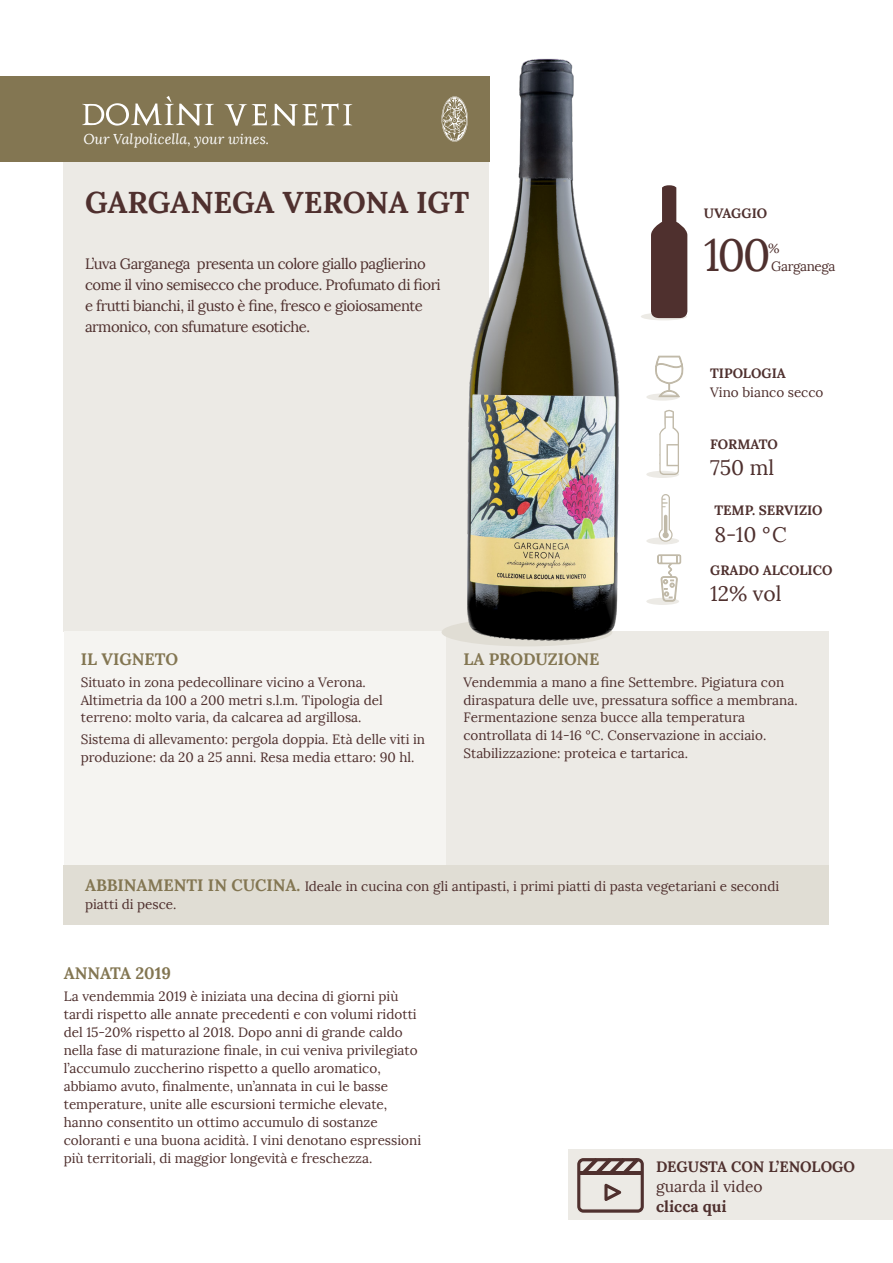
<style>
.page{position:relative;width:893px;height:1263px;background:#fff}
.page>*{position:absolute;margin:0;border:0;box-sizing:border-box;transform-origin:0 0}
.t1{font:45px "Lora";color:#4f302e}
.t2{font:700 30px "Lora";letter-spacing:-.005em;color:#4f302e}
.t3{font:21px "Lora";color:#4f302e}
.t4{font:700 16.5px "Lora";color:#837652}
.t5{font:15.75px "Lora";color:#4f302e}
.t6{font:700 15.75px "Lora";color:#4f302e}
.t7{font:15px/21px "Lora";letter-spacing:-.03em;color:#4f302e}
.t8{font:700 15px "Lora";color:#4f302e}
.t9{font:italic 14.25px "Lora";color:#fff}
.t10{font:13.5px/18px "Lora";color:#4f302e}
.t11{font:700 13.5px "Lora";color:#4f302e}
.t12{font:13.5px "Lora";letter-spacing:-.03em;color:#4f302e}
.t13{font:13.2px "Lora";color:#4f302e}
.s1{font-weight:700;font-size:16.5px;color:#837652}
</style>
<div class="page">
<div style="left:64px;top:865px;width:765px;height:59px;background:#e0ddd4"></div>
<div style="left:64px;top:162px;width:425px;height:469px;background:#eceae5"></div>
<div style="left:64px;top:631px;width:382px;height:234px;background:#f5f4f1"></div>
<div style="left:446px;top:631px;width:383px;height:234px;background:#eceae5"></div>
<img style="left:256px;top:58px;width:432px;height:588px">
<div style="left:0;top:77px;width:489px;height:85px;background:#837652"></div>
<svg style="left:82px;top:96px;width:132px;height:30px"></svg>
<svg style="left:224px;top:103px;width:129px;height:23px"></svg>
<svg style="left:442px;top:96px;width:26px;height:46px"></svg>
<svg style="left:641px;top:313px;width:46px;height:7px"></svg>
<svg style="left:651px;top:185px;width:36px;height:133px"></svg>
<div style="left:568px;top:1149px;width:325px;height:70px;background:#eceae5"></div>
<svg style="left:577px;top:1158px;width:67px;height:55px"></svg>
<p class="t9" style="left:83px;top:130px;width:187px">Our Valpolicella, your wines.</p>
<p class="t2" style="left:85px;top:183px;width:386px">GARGANEGA VERONA IGT</p>
<p class="t7" style="left:85px;top:254px;width:357px">L’uva Garganega presenta un colore giallo paglierino come il vino semisecco che produce. Profumato di fiori e frutti bianchi, il gusto è fine, fresco e gioiosamente armonico, con sfumature esotiche.</p>
<p class="t11" style="left:704px;top:205px;width:65px">UVAGGIO</p>
<p class="t1" style="left:704px;top:227px;width:68px">100</p>
<p class="t13" style="left:768px;top:240px;width:13px">%</p>
<p class="t12" style="left:771px;top:258px;width:66px">Garganega</p>
<p class="t11" style="left:710px;top:364px;width:77px">TIPOLOGIA</p>
<p class="t10" style="left:710px;top:383px;width:115px">Vino bianco secco</p>
<p class="t11" style="left:710px;top:435px;width:69px">FORMATO</p>
<p class="t3" style="left:710px;top:455px;width:66px">750 ml</p>
<p class="t11" style="left:714px;top:502px;width:110px">TEMP. SERVIZIO</p>
<p class="t3" style="left:714px;top:521px;width:74px">8-10 °C</p>
<p class="t11" style="left:710px;top:561px;width:124px">GRADO ALCOLICO</p>
<p class="t3" style="left:710px;top:581px;width:73px">12% vol</p>
<p class="t4" style="left:81px;top:648px;width:99px">IL VIGNETO</p>
<p class="t10" style="left:81px;top:673px;width:304px">Situato in zona pedecollinare vicino a Verona.<br>Altimetria da 100 a 200 metri s.l.m. Tipologia del terreno: molto varia, da calcarea ad argillosa.</p>
<p class="t10" style="left:81px;top:731px;width:346px">Sistema di allevamento: pergola doppia. Età delle viti in produzione: da 20 a 25 anni. Resa media ettaro: 90 hl.</p>
<p class="t4" style="left:463px;top:648px;width:138px">LA PRODUZIONE</p>
<p class="t10" style="left:463px;top:673px;width:336px">Vendemmia a mano a fine Settembre. Pigiatura con diraspatura delle uve, pressatura soffice a membrana.<br>Fermentazione senza bucce alla temperatura controllata di 14-16 °C. Conservazione in acciaio.<br>Stabilizzazione: proteica e tartarica.</p>
<p class="t10" style="left:85px;top:877px;width:696px"><span class="s1">ABBINAMENTI IN CUCINA.</span> Ideale in cucina con gli antipasti, i primi piatti di pasta vegetariani e secondi piatti di pesce.</p>
<p class="t4" style="left:64px;top:962px;width:109px">ANNATA 2019</p>
<p class="t10" style="left:64px;top:988px;width:359px">La vendemmia 2019 è iniziata una decina di giorni più tardi rispetto alle annate precedenti e con volumi ridotti del 15-20% rispetto al 2018. Dopo anni di grande caldo nella fase di maturazione finale, in cui veniva privilegiato l’accumulo zuccherino rispetto a quello aromatico, abbiamo avuto, finalmente, un’annata in cui le basse temperature, unite alle escursioni termiche elevate, hanno consentito un ottimo accumulo di sostanze coloranti e una buona acidità. I vini denotano espressioni più territoriali, di maggior longevità e freschezza.</p>
<p class="t8" style="left:656px;top:1157px;width:200px">DEGUSTA CON L’ENOLOGO</p>
<p class="t5" style="left:656px;top:1177px;width:108px">guarda il video</p>
<p class="t6" style="left:656px;top:1196px;width:72px">clicca qui</p>
</div>
